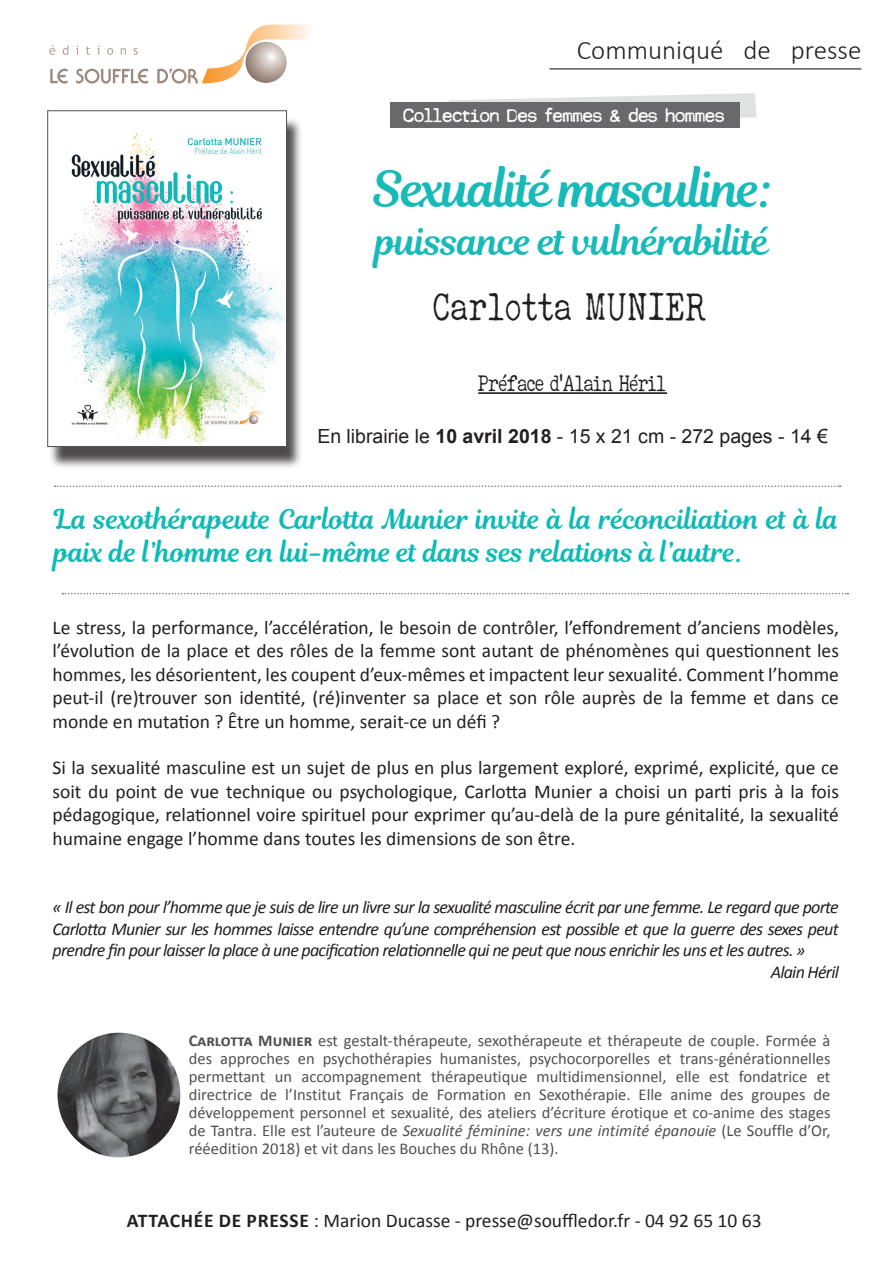
<style>
.page{position:relative;width:893px;height:1263px;background:#fff}
.page>*{position:absolute;margin:0;border:0;box-sizing:border-box;transform-origin:0 0}
.t1{font:49.5px "Magnolia Script";letter-spacing:-.04em;color:#17bab8}
.t2{font:39px "ELEGANTTYPEWRITER";color:#231f20}
.t3{font:37.5px "Magnolia Script";letter-spacing:-.02em;color:#17bab8}
.t4{font:27px/32.4px "Magnolia Script";color:#0dbab6}
.t5{font:300 27px "Calibri";color:#231f20}
.t6{font:22.5px "ELEGANTTYPEWRITER";letter-spacing:-.04em;color:#231f20}
.t7{font:19.5px/23.4px "Calibri";color:#231f20;text-align:justify}
.t8{font:19.5px "Arial";color:#231f20}
.t9{font:italic 18px "Calibri";letter-spacing:-.04em;color:#231f20}
.t10{font:18px "MODERNTYPEWRITER";letter-spacing:-.06em;color:#fff}
.t11{font:16.5px/18px "Calibri";color:#505052;text-align:justify}
.s1{font-weight:700}
.s2{font-style:italic}
</style>
<div class="page">
<svg style="left:55px;top:485px;width:786px;height:2px"></svg>
<svg style="left:62px;top:593px;width:786px;height:1px"></svg>
<div style="left:48px;top:117px;width:255px;height:353px;background:#231f20;opacity:.8"></div>
<img style="left:50px;top:117px;width:235px;height:328px">
<div style="left:48px;top:111px;width:239px;height:336px;border:1px solid #505052"></div>
<img style="left:57px;top:1033px;width:123px;height:124px">
<hr style="left:478px;top:392px;width:189px;height:2px;background:#231f20">
<svg style="left:50px;top:69px;width:18px;height:15px"></svg>
<svg style="left:76px;top:69px;width:72px;height:15px"></svg>
<svg style="left:157px;top:24px;width:153px;height:60px"></svg>
<svg style="left:49px;top:45px;width:6px;height:10px"></svg>
<svg style="left:63px;top:45px;width:5px;height:10px"></svg>
<svg style="left:86px;top:46px;width:4px;height:9px"></svg>
<svg style="left:97px;top:46px;width:3px;height:9px"></svg>
<svg style="left:107px;top:48px;width:6px;height:7px"></svg>
<svg style="left:121px;top:48px;width:5px;height:7px"></svg>
<svg style="left:133px;top:48px;width:5px;height:7px"></svg>
<hr style="left:550px;top:68px;width:311px;height:1px;background:#231f20">
<svg style="left:449px;top:93px;width:307px;height:32px"></svg>
<div style="left:390px;top:103px;width:349px;height:25px;background:#69696c"></div>
<h3 class="t5" style="left:577px;top:33px;width:286px">Communiqué de presse</h3>
<p class="t10" style="left:403px;top:106px;width:324px">Collection Des femmes &amp; des hommes</p>
<h1 class="t1" style="left:373px;top:153px;width:401px">Sexualité masculine:</h1>
<h3 class="t3" style="left:376px;top:214px;width:395px">puissance et vulnérabilité</h3>
<h2 class="t2" style="left:434px;top:285px;width:276px">Carlotta MUNIER</h2>
<p class="t6" style="left:478px;top:371px;width:190px">Préface d’Alain Héril</p>
<p class="t8" style="left:317px;top:423px;width:512px">En librairie le <span class="s1">10 avril 2018</span> - 15 x 21 cm - 272 pages - 14 €</p>
<h3 class="t4" style="left:54px;top:503px;width:786px">La sexothérapeute Carlotta Munier invite à la réconciliation et à la paix de l’homme en lui-même et dans ses relations à l’autre.</h3>
<p class="t7" style="left:53px;top:616px;width:788px">Le stress, la performance, l’accélération, le besoin de contrôler, l’effondrement d’anciens modèles, l’évolution de la place et des rôles de la femme sont autant de phénomènes qui questionnent les hommes, les désorientent, les coupent d’eux-mêmes et impactent leur sexualité. Comment l’homme peut-il (re)trouver son identité, (ré)inventer sa place et son rôle auprès de la femme et dans ce monde en mutation ? Être un homme, serait-ce un défi ?</p>
<p class="t7" style="left:53px;top:756px;width:788px">Si la sexualité masculine est un sujet de plus en plus largement exploré, exprimé, explicité, que ce soit du point de vue technique ou psychologique, Carlotta Munier a choisi un parti pris à la fois pédagogique, relationnel voire spirituel pour exprimer qu’au-delà de la pure génitalité, la sexualité humaine engage l’homme dans toutes les dimensions de son être.</p>
<p class="t9" style="left:53px;top:895px;width:788px">« Il est bon pour l’homme que je suis de lire un livre sur la sexualité masculine écrit par une femme. Le regard que porte</p>
<p class="t9" style="left:53px;top:916px;width:788px">Carlotta Munier sur les hommes laisse entendre qu’une compréhension est possible et que la guerre des sexes peut</p>
<p class="t9" style="left:53px;top:938px;width:754px">prendre fin pour laisser la place à une pacification relationnelle qui ne peut que nous enrichir les uns et les autres. »</p>
<p class="t9" style="left:771px;top:960px;width:70px">Alain Héril</p>
<p class="t11" style="left:189px;top:1031px;width:643px"><span class="s1">Carlotta Munier</span> est gestalt-thérapeute, sexothérapeute et thérapeute de couple. Formée à des approches en psychothérapies humanistes, psychocorporelles et trans-générationnelles permettant un accompagnement thérapeutique multidimensionnel, elle est fondatrice et directrice de l’Institut Français de Formation en Sexothérapie. Elle anime des groupes de développement personnel et sexualité, des ateliers d’écriture érotique et co-anime des stages de Tantra. Elle est l’auteure de <span class="s2">Sexualité féminine: vers une intimité épanouie</span> (Le Souffle d’Or, rééedition 2018) et vit dans les Bouches du Rhône (13).</p>
<p class="t7" style="left:127px;top:1209px;width:636px"><span class="s1">ATTACHÉE DE PRESSE</span> : Marion Ducasse - presse@souffledor.fr - 04 92 65 10 63</p>
</div>
